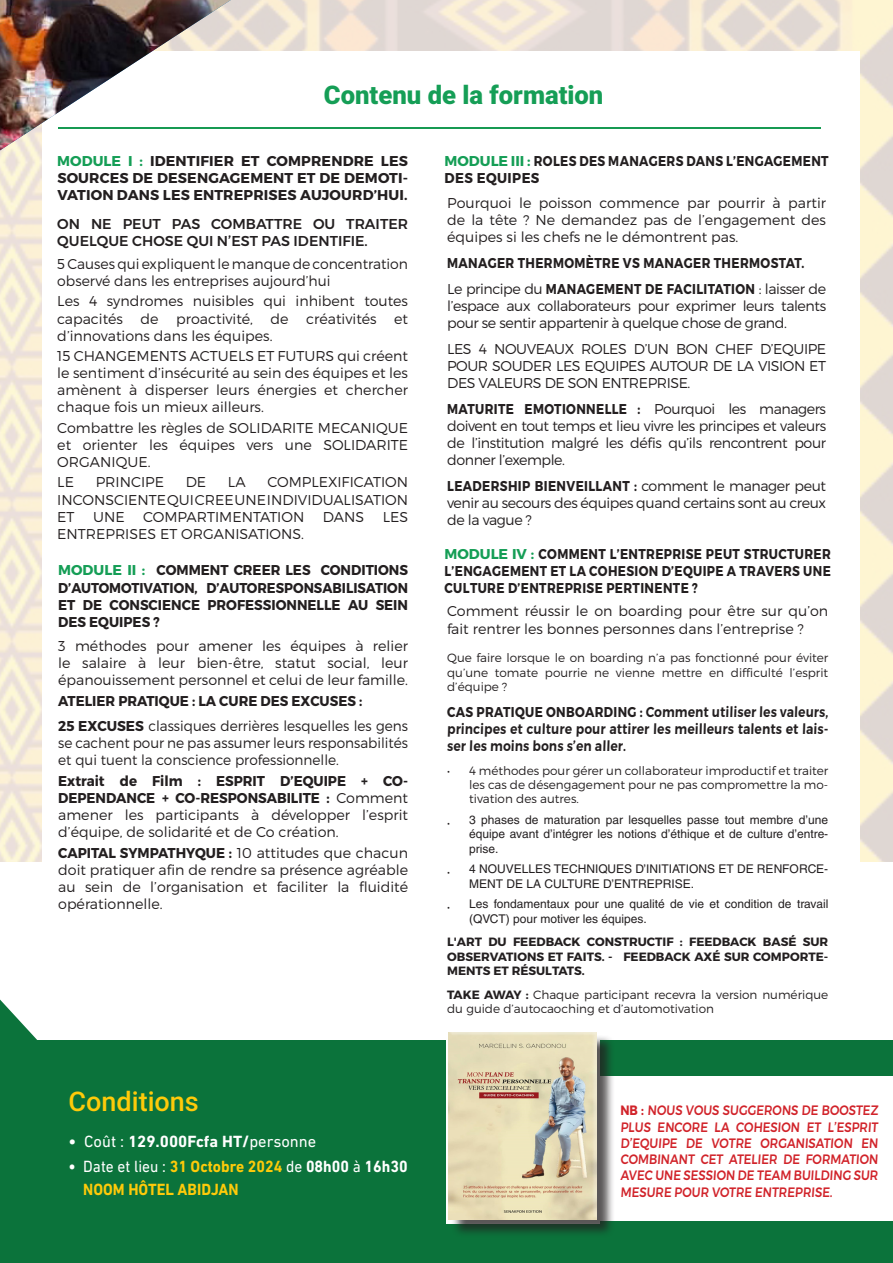
<style>
.page{position:relative;width:893px;height:1263px;background:#fff}
.page>*{position:absolute;margin:0;border:0;box-sizing:border-box;transform-origin:0 0}
.t1{font:500 27px "Roboto";color:#feca0a}
.t2{font:900 25.65px "Roboto";color:#159e56}
.t3{font:16.5px "DIN Next LT Pro";color:#fff;scale:.94 1}
.t4{font:700 16.5px "DIN Next LT Pro";color:#fff}
.t5{font:700 16.5px "DIN Next LT Pro";color:#feca0a;scale:.94 1}
.t6{font:300 14.25px/17.1px "Montserrat";color:#231f20;text-align:justify}
.t7{font:700 14.25px/17.1px "Montserrat";letter-spacing:.01em;color:#231f20;text-align:justify;scale:.94 1}
.t8{font:300 14.25px/17.1px "Montserrat";color:#231f20;text-align:justify;scale:.96 1}
.t9{font:600 14.25px/17.1px "Montserrat";color:#231f20;text-align:justify;scale:.85 1}
.t10{font:700 14.25px/17.1px "Montserrat";letter-spacing:.01em;color:#231f20;text-align:justify;scale:.85 1}
.t11{font:700 14.25px/17.1px "Montserrat";letter-spacing:.01em;color:#231f20;text-align:justify}
.t12{font:700 14.25px/17.1px "Montserrat";letter-spacing:.03em;color:#231f20;scale:.85 1}
.t13{font:500 14.25px/17.1px "Montserrat";color:#231f20}
.t14{font:500 13.5px/16.4px "Montserrat";color:#d1232a;text-align:justify;scale:.86 1}
.t15{font:300 12px/14.4px "Montserrat";color:#231f20;text-align:justify}
.t16{font:12px/14.4px "Helvetica LT Std";color:#231f20}
.t17{font:700 12px/14.4px "Montserrat";color:#231f20;text-align:justify}
.s1{color:#159e56}
.s2{font-weight:700}
.s3{font-weight:400}
.s4{font-weight:700;color:#feca0a}
</style>
<div class="page">
<svg style="left:0;top:999px;width:242px;height:42px"></svg>
<img style="left:0;top:0;width:231px;height:150px">
<hr style="left:58px;top:127px;width:763px;height:2px;background:#169a52">
<div style="left:0;top:1041px;width:893px;height:222px;background:#0b733b"></div>
<div style="left:546px;top:1076px;width:347px;height:144px;background:#fff"></div>
<div style="left:450px;top:1034px;width:165px;height:204px;background:#231f20;opacity:.75"></div>
<div style="left:446px;top:1028px;width:155px;height:194px;background:#fff;opacity:.75"></div>
<p class="t2" style="left:324px;top:77px;width:281px">Contenu de la formation</p>
<p class="t11" style="left:57px;top:152px;width:352px"><span class="s1">MODULE I :</span> IDENTIFIER ET COMPRENDRE LES SOURCES DE DESENGAGEMENT ET DE DEMOTI-VATION DANS LES ENTREPRISES AUJOURD’HUI.</p>
<p class="t13" style="left:57px;top:215px;width:352px">ON NE PEUT PAS COMBATTRE OU TRAITER<br>QUELQUE CHOSE QUI N’EST PAS IDENTIFIE.</p>
<p class="t6" style="left:57px;top:255px;width:352px">5 Causes qui expliquent le manque de concentration observé dans les entreprises aujourd’hui</p>
<p class="t6" style="left:57px;top:293px;width:352px">Les 4 syndromes nuisibles qui inhibent toutes capacités de proactivité, de créativités et d’innovations dans les équipes.</p>
<p class="t6" style="left:57px;top:347px;width:352px">15 CHANGEMENTS ACTUELS ET FUTURS qui créent le sentiment d’insécurité au sein des équipes et les amènent à disperser leurs énergies et chercher chaque fois un mieux ailleurs.</p>
<p class="t6" style="left:57px;top:419px;width:352px">Combattre les règles de SOLIDARITE MECANIQUE et orienter les équipes vers une SOLIDARITE ORGANIQUE.</p>
<p class="t6" style="left:57px;top:474px;width:18px">LE</p>
<p class="t6" style="left:96px;top:474px;width:70px">PRINCIPE</p>
<p class="t6" style="left:186px;top:474px;width:22px">DE</p>
<p class="t6" style="left:228px;top:474px;width:19px">LA</p>
<p class="t6" style="left:57px;top:474px;width:352px;text-indent:210px">COMPLEXIFICATION INCONSCIENTE QUI CREE UNE INDIVIDUALISATION ET</p>
<p class="t6" style="left:93px;top:508px;width:33px">UNE</p>
<p class="t6" style="left:143px;top:508px;width:163px">COMPARTIMENTATION</p>
<p class="t6" style="left:323px;top:508px;width:43px">DANS</p>
<p class="t6" style="left:383px;top:508px;width:27px">LES</p>
<p class="t6" style="left:57px;top:525px;width:248px">ENTREPRISES ET ORGANISATIONS.</p>
<p class="t7" style="left:58px;top:562px;width:374px"><span class="s1">MODULE II :</span> COMMENT CREER LES CONDITIONS D’AUTOMOTIVATION, D’AUTORESPONSABILISATION ET DE CONSCIENCE PROFESSIONNELLE AU SEIN DES EQUIPES ?</p>
<p class="t6" style="left:58px;top:637px;width:351px">3 méthodes pour amener les équipes à relier le salaire à leur bien-être, statut social, leur épanouissement personnel et celui de leur famille.</p>
<p class="t7" style="left:58px;top:692px;width:325px">ATELIER PRATIQUE : LA CURE DES EXCUSES :</p>
<p class="t8" style="left:58px;top:717px;width:366px"><span class="s2">25 EXCUSES</span> classiques derrières lesquelles les gens se cachent pour ne pas assumer leurs responsabilités et qui tuent la conscience professionnelle.</p>
<p class="t6" style="left:58px;top:772px;width:351px"><span class="s2">Extrait de Film : ESPRIT D’EQUIPE + CO-DEPENDANCE + CO-RESPONSABILITE :</span> Comment amener les participants à développer l’esprit d’équipe, de solidarité et de Co création.</p>
<p class="t6" style="left:58px;top:844px;width:351px"><span class="s2">CAPITAL SYMPATHYQUE :</span> 10 attitudes que chacun doit pratiquer afin de rendre sa présence agréable au sein de l’organisation et faciliter la fluidité opérationnelle.</p>
<p class="t1" style="left:69px;top:1082px;width:132px">Conditions</p>
<p class="t4" style="left:69px;top:1131px;width:249px">• <span class="s3">Coût :</span> 129.000Fcfa HT/<span class="s3">personne</span></p>
<p class="t3" style="left:69px;top:1157px;width:362px"><span class="s2">•</span> Date et lieu : <span class="s4">31 Octobre 2024</span> de <span class="s2">08h00</span> à <span class="s2">16h30</span></p>
<p class="t5" style="left:83px;top:1179px;width:167px">NOOM HÔTEL ABIDJAN</p>
<p class="t12" style="left:444px;top:152px;width:453px"><span class="s1">MODULE III :</span> ROLES DES MANAGERS DANS L’ENGAGEMENT<br>DES EQUIPES</p>
<p class="t6" style="left:447px;top:194px;width:380px">Pourquoi le poisson commence par pourrir à partir de la tête ? Ne demandez pas de l’engagement des équipes si les chefs ne le démontrent pas.</p>
<p class="t12" style="left:447px;top:254px;width:422px">MANAGER THERMOMÈTRE VS MANAGER THERMOSTAT.</p>
<p class="t6" style="left:447px;top:280px;width:380px">Le principe du <span class="s2">MANAGEMENT DE FACILITATION</span> : laisser de l’espace aux collaborateurs pour exprimer leurs talents pour se sentir appartenir à quelque chose de grand.</p>
<p class="t6" style="left:447px;top:340px;width:380px">LES 4 NOUVEAUX ROLES D’UN BON CHEF D’EQUIPE POUR SOUDER LES EQUIPES AUTOUR DE LA VISION ET DES VALEURS DE SON ENTREPRISE.</p>
<p class="t6" style="left:447px;top:400px;width:380px"><span class="s2">MATURITE EMOTIONNELLE :</span> Pourquoi les managers doivent en tout temps et lieu vivre les principes et valeurs de l’institution malgré les défis qu’ils rencontrent pour donner l’exemple.</p>
<p class="t6" style="left:447px;top:477px;width:380px"><span class="s2">LEADERSHIP BIENVEILLANT :</span> comment le manager peut venir au secours des équipes quand certains sont au creux de la vague ?</p>
<p class="t10" style="left:444px;top:546px;width:456px"><span class="s1">MODULE IV :</span> COMMENT L’ENTREPRISE PEUT STRUCTURER L’ENGAGEMENT ET LA COHESION D’EQUIPE A TRAVERS UNE CULTURE D’ENTREPRISE PERTINENTE ?</p>
<p class="t6" style="left:447px;top:603px;width:383px">Comment réussir le on boarding pour être sur qu’on fait rentrer les bonnes personnes dans l’entreprise ?</p>
<p class="t15" style="left:447px;top:650px;width:383px">Que faire lorsque le on boarding n’a pas fonctionné pour éviter qu’une tomate pourrie ne vienne mettre en difficulté l’esprit d’équipe ?</p>
<p class="t9" style="left:447px;top:703px;width:451px"><span class="s2">CAS PRATIQUE ONBOARDING :</span> Comment utiliser les valeurs, principes et culture pour attirer les meilleurs talents et lais&shy;ser les moins bons s’en aller.</p>
<p class="t15" style="left:447px;top:763px;width:4px">•</p>
<p class="t15" style="left:469px;top:763px;width:361px">4 méthodes pour gérer un collaborateur improductif et traiter les cas de désengagement pour ne pas compromettre la mo&shy;tivation des autres.</p>
<p class="t15" style="left:447px;top:815px;width:4px">•</p>
<p class="t16" style="left:469px;top:812px;width:361px;text-align:justify">3 phases de maturation par lesquelles passe tout membre d’une équipe avant d’intégrer les notions d’éthique et de culture d’entre&shy;prise.</p>
<p class="t15" style="left:447px;top:865px;width:4px">•</p>
<p class="t16" style="left:469px;top:862px;width:361px">4 NOUVELLES TECHNIQUES D’INITIATIONS ET DE RENFORCE-<br>MENT DE LA CULTURE D’ENTREPRISE.</p>
<p class="t15" style="left:447px;top:900px;width:4px">•</p>
<p class="t16" style="left:469px;top:897px;width:361px">Les fondamentaux pour une qualité de vie et condition de travail (QVCT) pour motiver les équipes.</p>
<p class="t17" style="left:447px;top:935px;width:383px">L'ART DU FEEDBACK CONSTRUCTIF : FEEDBACK BASÉ SUR OBSERVATIONS ET FAITS. - FEEDBACK AXÉ SUR COMPORTE-MENTS ET RÉSULTATS.</p>
<p class="t15" style="left:447px;top:987px;width:383px"><span class="s2">TAKE AWAY :</span> Chaque participant recevra la version numérique du guide d’autocaoching et d’automotivation</p>
<p class="t14" style="left:620px;top:1102px;width:303px"><span class="s2">NB :</span> NOUS VOUS SUGGERONS DE BOOSTEZ PLUS ENCORE LA COHESION ET L’ESPRIT D’EQUIPE DE VOTRE ORGANISATION EN COMBINANT CET ATELIER DE FORMATION AVEC UNE SESSION DE TEAM BUILDING SUR MESURE POUR VOTRE ENTREPRISE.</p>
</div>
